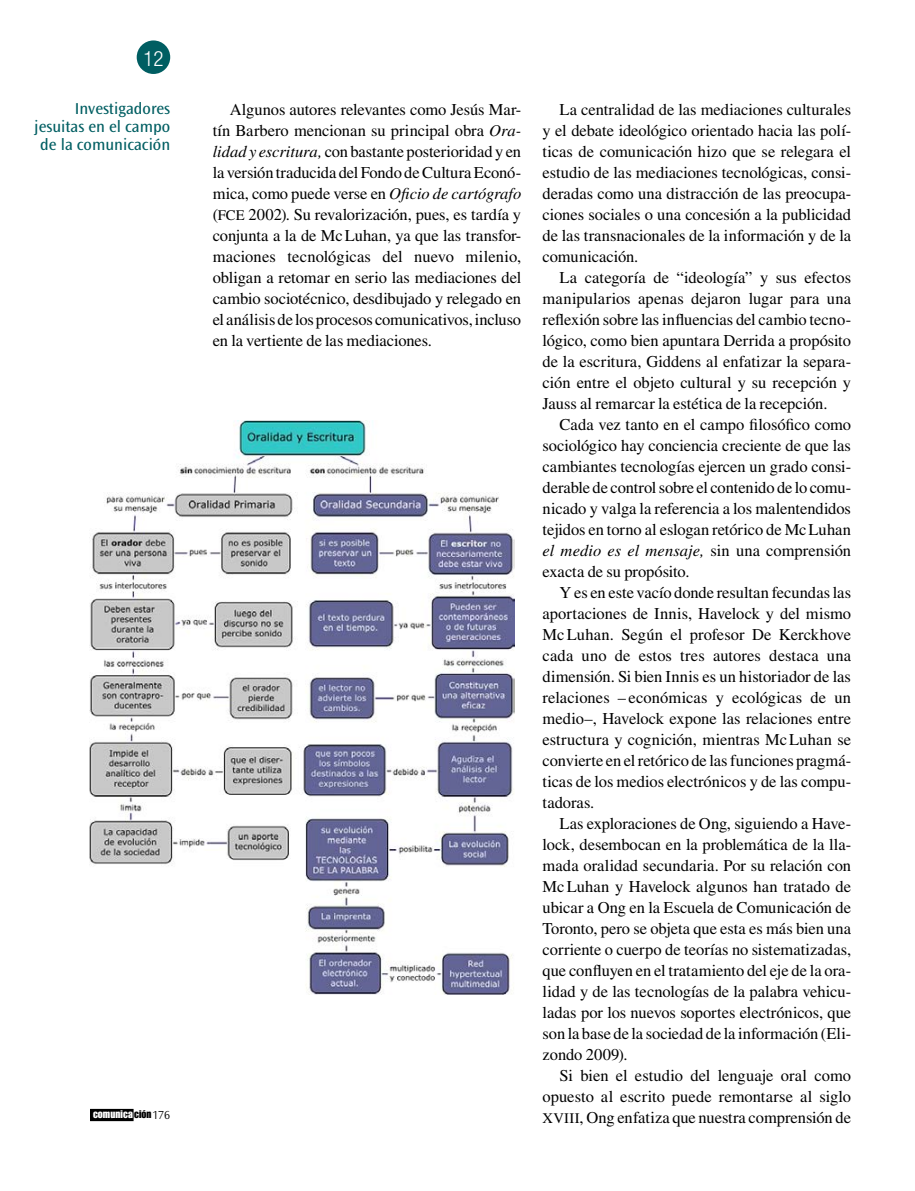
<style>
.page{position:relative;width:915px;height:1191px;background:#fff}
.page>*{position:absolute;margin:0;border:0;box-sizing:border-box;transform-origin:0 0}
.t1{font:300 condensed 21px "Helvetica Neue LT Std";color:#fff}
.t2{font:16.5px/21px "Times LT Std";letter-spacing:-.005em;color:#000;text-align:justify}
.t3{font:16.5px/17.9px "Ocean Sans Std";color:#005e62;text-align:right}
.t4{font:10.8px "Impact LT Std";letter-spacing:.01em;color:#fff}
.s1{font-style:italic}
.s2{font-size:14.7px}
.s3{color:#000}
.s4{font-family:"Ocean Sans Std";font-weight:300;font-size:12.15px;color:#000}
</style>
<div class="page">
<div style="left:91px;top:1109px;width:42px;height:11px;background:#000"></div>
<div style="left:137px;top:40px;width:33px;height:34px;background:#005e62;border-radius:50%"></div>
<img style="left:89px;top:420px;width:425px;height:574px">
<p class="t1" style="left:143px;top:46px;width:22px">12</p>
<p class="t3" style="left:34px;top:100px;width:137px">Investigadores jesuitas en el campo de la comunicación</p>
<p class="t2" style="left:213px;top:98px;width:310px;text-indent:17px">Algunos autores relevantes como Jesús Mar&shy;tín Barbero mencionan su principal obra <span class="s1">Ora&shy;lidad y escritura,</span> con bastante posterioridad y en la versión traducida del Fondo de Cultura Econó&shy;mica, como puede verse en <span class="s1">Oficio de cartógrafo </span>(<span class="s2">FCE</span> 2002). Su revalorización, pues, es tardía y conjunta a la de McLuhan, ya que las transfor&shy;maciones tecnológicas del nuevo milenio, obligan a retomar en serio las mediaciones del cambio sociotécnico, desdibujado y relegado en el análisis de los procesos comunicativos, incluso en la vertiente de las mediaciones.</p>
<p class="t2" style="left:542px;top:98px;width:310px;text-indent:17px">La centralidad de las mediaciones culturales y el debate ideológico orientado hacia las polí&shy;ticas de comunicación hizo que se relegara el estudio de las mediaciones tecnológicas, consi&shy;deradas como una distracción de las preocupa&shy;ciones sociales o una concesión a la publicidad de las transnacionales de la información y de la comunicación.</p>
<p class="t2" style="left:542px;top:266px;width:310px;text-indent:17px">La categoría de “ideología” y sus efectos manipularios apenas dejaron lugar para una reflexión sobre las influencias del cambio tecno&shy;lógico, como bien apuntara Derrida a propósito de la escritura, Giddens al enfatizar la separa&shy;ción entre el objeto cultural y su recepción y Jauss al remarcar la estética de la recepción.</p>
<p class="t2" style="left:542px;top:414px;width:310px;text-indent:17px">Cada vez tanto en el campo filosófico como sociológico hay conciencia creciente de que las cambiantes tecnologías ejercen un grado consi&shy;derable de control sobre el contenido de lo comu&shy;nicado y valga la referencia a los malentendidos tejidos en torno al eslogan retórico de McLuhan <span class="s1">el medio es el mensaje,</span> sin una comprensión exacta de su propósito.</p>
<p class="t2" style="left:542px;top:582px;width:310px;text-indent:17px">Y es en este vacío donde resultan fecundas las aportaciones de Innis, Havelock y del mismo McLuhan. Según el profesor De Kerckhove cada uno de estos tres autores destaca una dimensión. Si bien Innis es un historiador de las relaciones – económicas y ecológicas de un medio–, Havelock expone las relaciones entre estructura y cognición, mientras McLuhan se convierte en el retórico de las funciones pragmá&shy;ticas de los medios electrónicos y de las compu&shy;tadoras.</p>
<p class="t2" style="left:542px;top:813px;width:310px;text-indent:17px">Las exploraciones de Ong, siguiendo a Have&shy;lock, desembocan en la problemática de la lla&shy;mada oralidad secundaria. Por su relación con McLuhan y Havelock algunos han tratado de ubicar a Ong en la Escuela de Comunicación de Toronto, pero se objeta que esta es más bien una corriente o cuerpo de teorías no sistematizadas, que confluyen en el tratamiento del eje de la ora&shy;lidad y de las tecnologías de la palabra vehicu&shy;ladas por los nuevos soportes electrónicos, que son la base de la sociedad de la información (Eli&shy;zondo 2009).</p>
<p class="t2" style="left:542px;top:1065px;width:310px;text-indent:17px">Si bien el estudio del lenguaje oral como opuesto al escrito puede remontarse al siglo <span class="s2">XVIII</span>, Ong enfatiza que nuestra comprensión de</p>
<p class="t4" style="left:93px;top:1108px;width:78px">comunica <span class="s3">ción</span><span class="s4">176</span></p>
</div>
